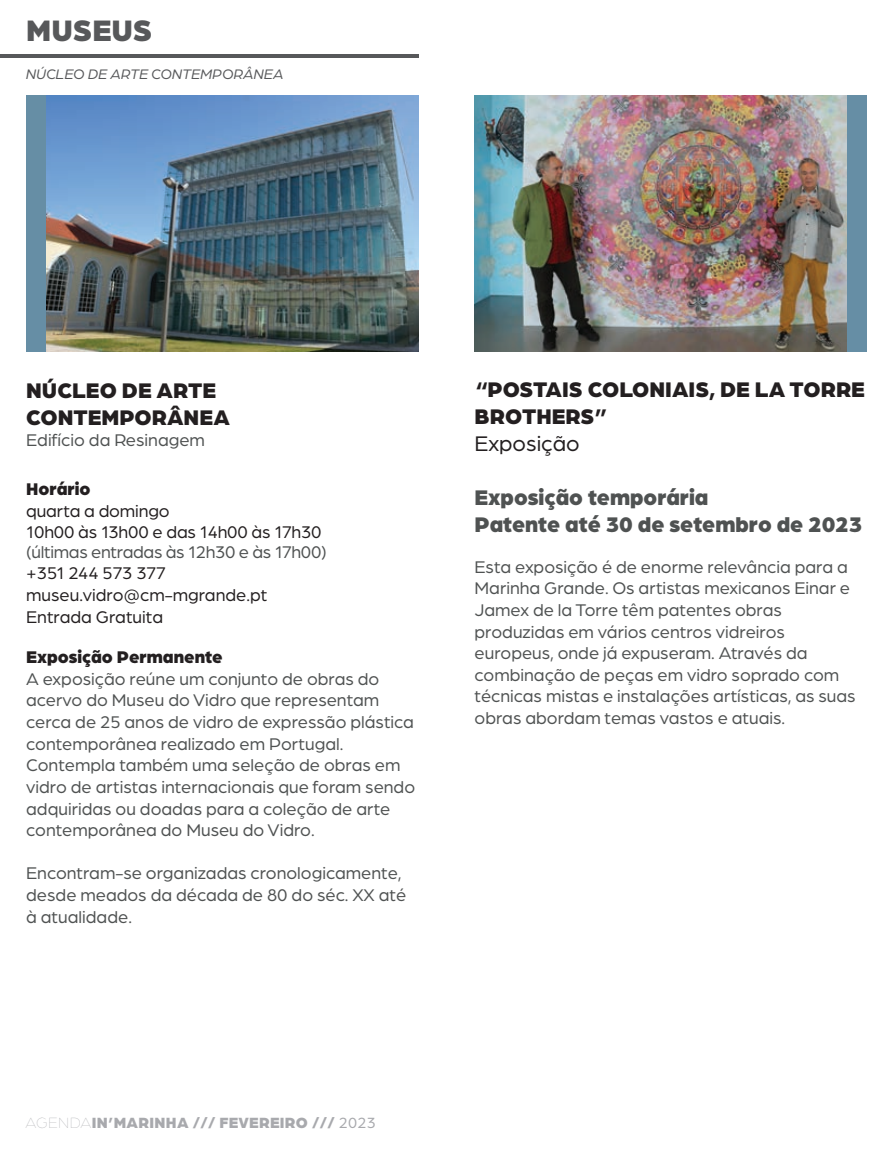
<style>
.page{position:relative;width:893px;height:1149px;background:#fff}
.page>*{position:absolute;margin:0;border:0;box-sizing:border-box;transform-origin:0 0}
.t1{font:900 31.5px "Arboria";color:#57585a}
.t2{font:900 22.5px/27px "Arboria";color:#231f20}
.t3{font:900 22.5px/27px "Arboria";color:#4f5252}
.t4{font:22.5px "Arboria";color:#231f20}
.t5{font:18px/21.6px "Arboria";color:#4f5252}
.t6{font:18px/21.6px "Arboria";letter-spacing:-.005em;color:#231f20}
.t7{font:900 18px "Arboria";color:#231f20}
.t8{font:900 15.75px "Arboria";letter-spacing:.02em;color:#a8a9ad}
.t9{font:italic 14.62px "Arboria";color:#57585a}
.s1{font-weight:100}
.s2{font-weight:400}
</style>
<div class="page">
<hr style="left:0;top:54px;width:418px;height:4px;background:#57585a">
<img style="left:46px;top:96px;width:372px;height:255px">
<div style="left:26px;top:95px;width:20px;height:256px;background:#668ea5"></div>
<img style="left:475px;top:96px;width:372px;height:255px">
<div style="left:847px;top:95px;width:20px;height:256px;background:#668ea5"></div>
<h1 class="t1" style="left:26px;top:7px;width:128px">MUSEUS</h1>
<p class="t9" style="left:26px;top:64px;width:259px">NÚCLEO DE ARTE CONTEMPORÂNEA</p>
<p class="t2" style="left:26px;top:375px;width:205px">NÚCLEO DE ARTE<br>CONTEMPORÂNEA</p>
<p class="t5" style="left:26px;top:429px;width:180px">Edifício da Resinagem</p>
<p class="t7" style="left:26px;top:476px;width:66px">Horário</p>
<p class="t6" style="left:26px;top:499px;width:297px">quarta a domingo<br>10h00 às 13h00 e das 14h00 às 17h30</p>
<p class="t5" style="left:26px;top:540px;width:302px">(últimas entradas às 12h30 e às 17h00)</p>
<p class="t6" style="left:26px;top:561px;width:243px">+351 244 573 377 museu.vidro@cm-mgrande.pt<br>Entrada Gratuita</p>
<p class="t7" style="left:26px;top:644px;width:198px">Exposição Permanente</p>
<p class="t5" style="left:26px;top:667px;width:390px">A exposição reúne um conjunto de obras do acervo do Museu do Vidro que representam cerca de 25 anos de vidro de expressão plástica contemporânea realizado em Portugal.<br>Contempla também uma seleção de obras em vidro de artistas internacionais que foram sendo adquiridas ou doadas para a coleção de arte contemporânea do Museu do Vidro.</p>
<p class="t5" style="left:26px;top:861px;width:381px">Encontram-se organizadas cronologicamente, desde meados da década de 80 do séc. XX até à atualidade.</p>
<p class="t2" style="left:475px;top:374px;width:392px">“POSTAIS COLONIAIS, DE LA TORRE<br>BROTHERS”</p>
<p class="t4" style="left:475px;top:429px;width:107px">Exposição</p>
<p class="t3" style="left:475px;top:482px;width:389px">Exposição temporária<br>Patente até 30 de setembro de 2023</p>
<p class="t5" style="left:475px;top:555px;width:383px">Esta exposição é de enorme relevância para a Marinha Grande. Os artistas mexicanos Einar e Jamex de la Torre têm patentes obras produzidas em vários centros vidreiros europeus, onde já expuseram. Através da combinação de peças em vidro soprado com técnicas mistas e instalações artísticas, as suas obras abordam temas vastos e atuais.</p>
<p class="t8" style="left:26px;top:1111px;width:352px"><span class="s1">AGENDA</span>IN’MARINHA /// FEVEREIRO /// <span class="s2">2023</span></p>
</div>
